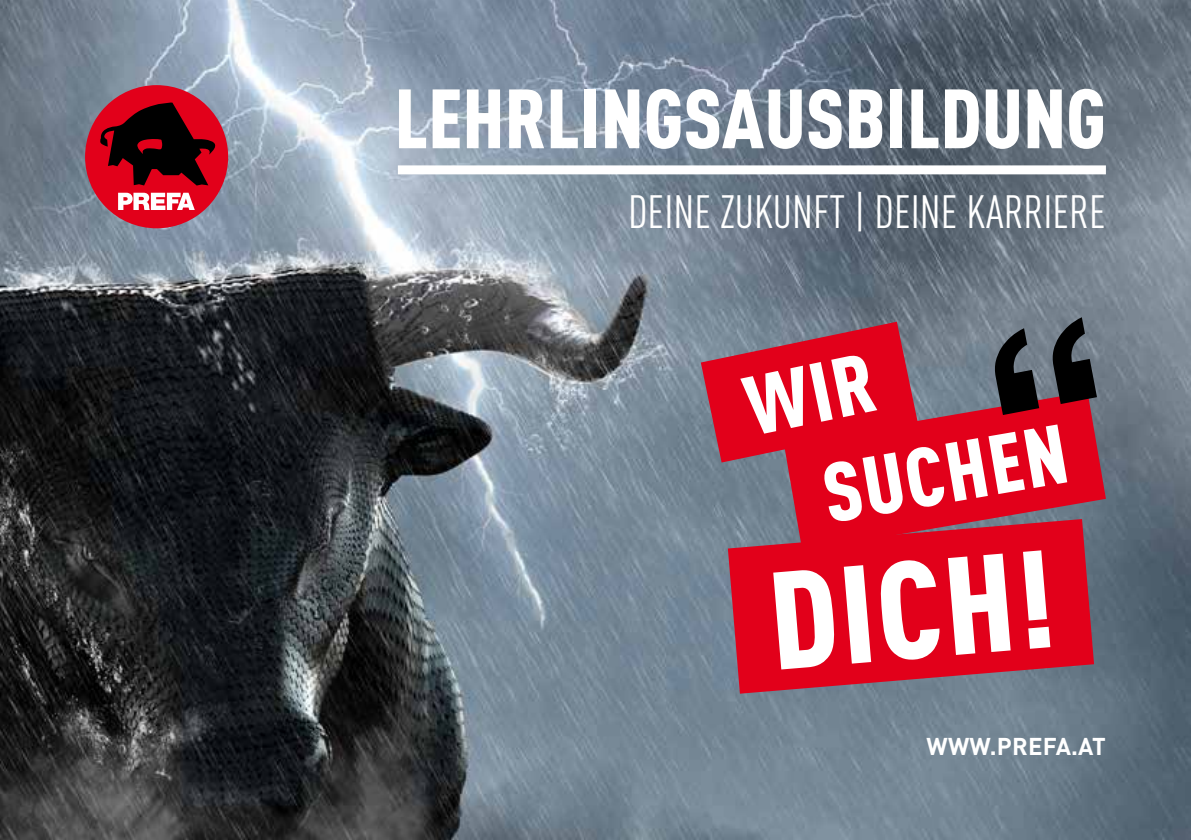
<style>
.page{position:relative;width:1191px;height:840px;background:#fff}
.page>*{position:absolute;margin:0;border:0;box-sizing:border-box;transform-origin:0 0}
.t1{font:900 condensed 136.4px "DIN Pro";color:#fff}
.t2{font:900 condensed 82.6px "DIN Pro";color:#fff}
.t3{font:900 condensed 82.2px "DIN Pro";color:#fff}
.t4{font:condensed 46px "DIN Pro";color:#fff}
.t5{font:700 24px "DIN Pro";letter-spacing:.01em;color:#fff}
</style>
<div class="page">
<img style="left:0;top:0;width:1191px;height:839px">
<svg style="left:784px;top:391px;width:322px;height:159px;background:#d0132b"></svg>
<svg style="left:994px;top:317px;width:103px;height:98px;background:#4b3b43"></svg>
<svg style="left:728px;top:518px;width:366px;height:175px;background:#d0132b"></svg>
<div style="left:85px;top:85px;width:143px;height:143px;background:#e2001a;border-radius:50%"></div>
<svg style="left:100px;top:102px;width:116px;height:83px"></svg>
<svg style="left:118px;top:193px;width:77px;height:17px"></svg>
<div style="left:398px;top:165px;width:708px;height:9px;background:#fff"></div>
<svg style="left:701px;top:321px;width:216px;height:141px;background:#ca1c34"></svg>
<h2 class="t2" style="left:394px;top:54px;width:713px">LEHRLINGSAUSBILDUNG</h2>
<p class="t4" style="left:628px;top:179px;width:479px">DEINE ZUKUNFT | DEINE KARRIERE</p>
<h3 class="t3" style="left:812px;top:431px;width:248px;rotate:-10deg">SUCHEN</h3>
<h1 class="t1" style="left:760px;top:516px;width:286px;rotate:-5deg">DICH!</h1>
<p class="t5" style="left:926px;top:725px;width:181px">WWW.PREFA.AT</p>
</div>
